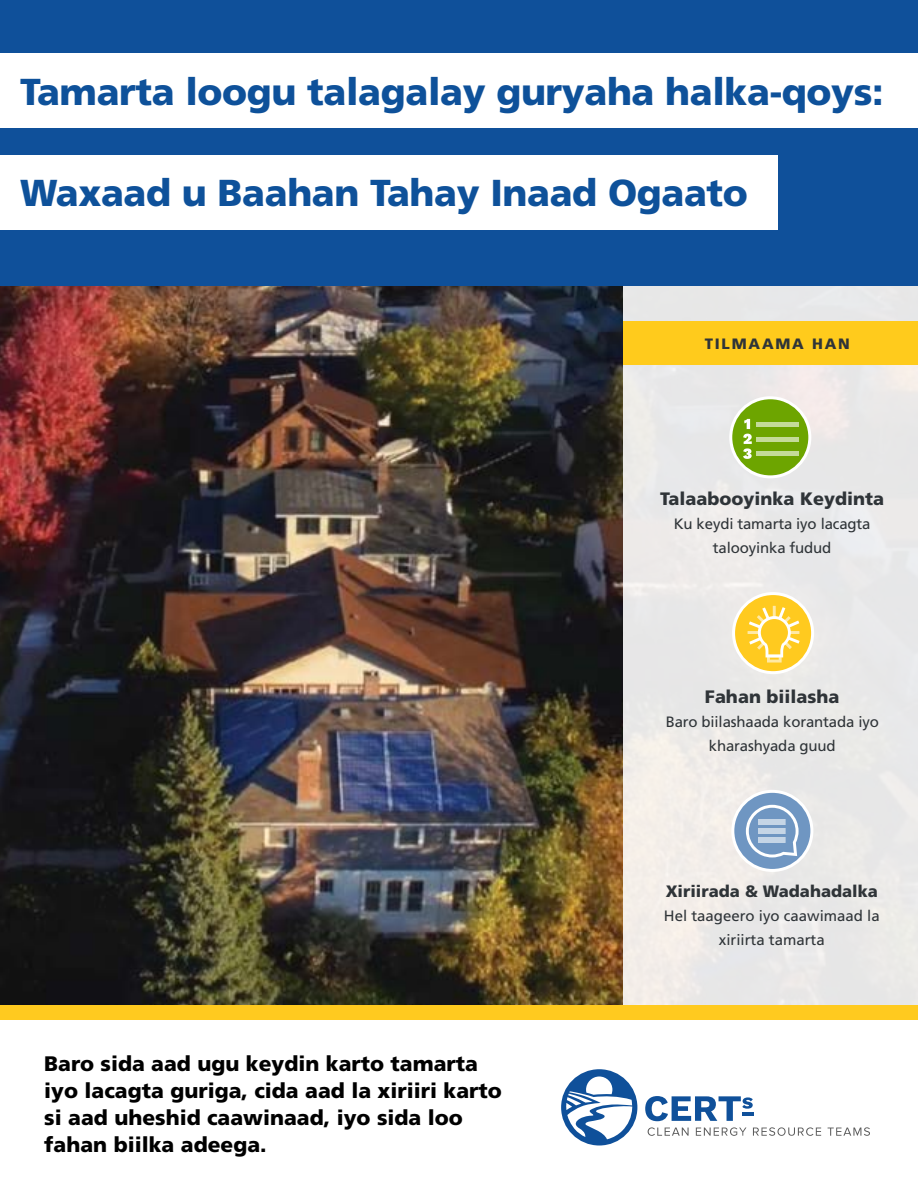
<style>
.page{position:relative;width:918px;height:1188px;background:#fff}
.page>*{position:absolute;margin:0;border:0;box-sizing:border-box;transform-origin:0 0}
.t1{font:900 37.5px "Frutiger LT Std";letter-spacing:-.01em;color:#0e519a}
.t2{font:900 21px/27px "Frutiger LT Std";color:#000}
.t3{font:900 18px "Frutiger LT Std";color:#2f3438}
.t4{font:900 16.5px "Frutiger LT Std";color:#2f3438}
.t5{font:15px/24px "Frutiger LT Std";letter-spacing:-.01em;color:#2f3438;text-align:center}
.t6{font:900 15px "Frutiger LT Std";letter-spacing:.12em;color:#2f3438}
</style>
<div class="page">
<img style="left:0;top:285px;width:623px;height:721px">
<div style="left:623px;top:274px;width:295px;height:739px;background:#e9e9e8"></div>
<div style="left:0;top:0;width:918px;height:285px;background:#0f509a"></div>
<div style="left:0;top:54px;width:918px;height:74px;background:#fff"></div>
<div style="left:0;top:155px;width:777px;height:75px;background:#fff"></div>
<svg style="left:561px;top:1069px;width:76px;height:77px"></svg>
<svg style="left:648px;top:1127px;width:41px;height:9px"></svg>
<svg style="left:696px;top:1127px;width:50px;height:9px"></svg>
<svg style="left:753px;top:1127px;width:68px;height:9px"></svg>
<svg style="left:828px;top:1127px;width:42px;height:9px"></svg>
<svg style="left:645px;top:1096px;width:108px;height:25px"></svg>
<hr style="left:743px;top:1112px;width:11px;height:4px;background:#0f509a">
<div style="left:0;top:1006px;width:918px;height:14px;background:#ffca1f"></div>
<div style="left:623px;top:322px;width:295px;height:43px;background:#ffcb1c"></div>
<svg style="left:733px;top:791px;width:79px;height:79px;background:#7fa2c9"></svg>
<div style="left:731px;top:790px;width:82px;height:82px;border:3px solid #fff;border-radius:50%"></div>
<svg style="left:746px;top:805px;width:53px;height:52px;background:#8fadcf"></svg>
<div style="left:759px;top:820px;width:26px;height:5px;background:#c5d5e6"></div>
<div style="left:759px;top:828px;width:26px;height:6px;background:#c5d5e6"></div>
<div style="left:759px;top:837px;width:26px;height:5px;background:#c5d5e6"></div>
<div style="left:731px;top:398px;width:79px;height:79px;background:#6da500;border-radius:50%"></div>
<div style="left:729px;top:396px;width:82px;height:82px;border:3px solid #fff;border-radius:50%"></div>
<hr style="left:756px;top:423px;width:42px;height:4px;background:#c4db99">
<hr style="left:756px;top:437px;width:42px;height:4px;background:#c4db99">
<hr style="left:756px;top:451px;width:42px;height:4px;background:#c4db99">
<svg style="left:743px;top:419px;width:9px;height:40px"></svg>
<svg style="left:734px;top:594px;width:79px;height:79px;background:#ffd03a"></svg>
<div style="left:732px;top:592px;width:82px;height:82px;border:3px solid #fff;border-radius:50%"></div>
<svg style="left:748px;top:606px;width:52px;height:57px;background:#ffd54f"></svg>
<h1 class="t1" style="left:20px;top:69px;width:865px">Tamarta loogu talagalay guryaha halka-qoys:</h1>
<h1 class="t1" style="left:20px;top:171px;width:729px">Waxaad u Baahan Tahay Inaad Ogaato</h1>
<p class="t6" style="left:705px;top:335px;width:147px">TILMAAMA HAN</p>
<p class="t3" style="left:660px;top:488px;width:225px">Talaabooyinka Keydinta</p>
<p class="t5" style="left:674px;top:512px;width:198px">Ku keydi tamarta iyo lacagta talooyinka fudud</p>
<p class="t3" style="left:705px;top:686px;width:136px">Fahan biilasha</p>
<p class="t5" style="left:666px;top:710px;width:215px">Baro biilashaada korantada iyo kharashyada guud</p>
<h2 class="t2" style="left:44px;top:1050px;width:459px">Baro sida aad ugu keydin karto tamarta iyo lacagta guriga, cida aad la xiriiri karto si aad uheshid caawinaad, iyo sida loo fahan biilka adeega.</h2>
<p class="t4" style="left:666px;top:882px;width:214px">Xiriirada &amp; Wadahadalka</p>
<p class="t5" style="left:664px;top:904px;width:217px">Hel taageero iyo caawimaad la xiriirta tamarta</p>
</div>
